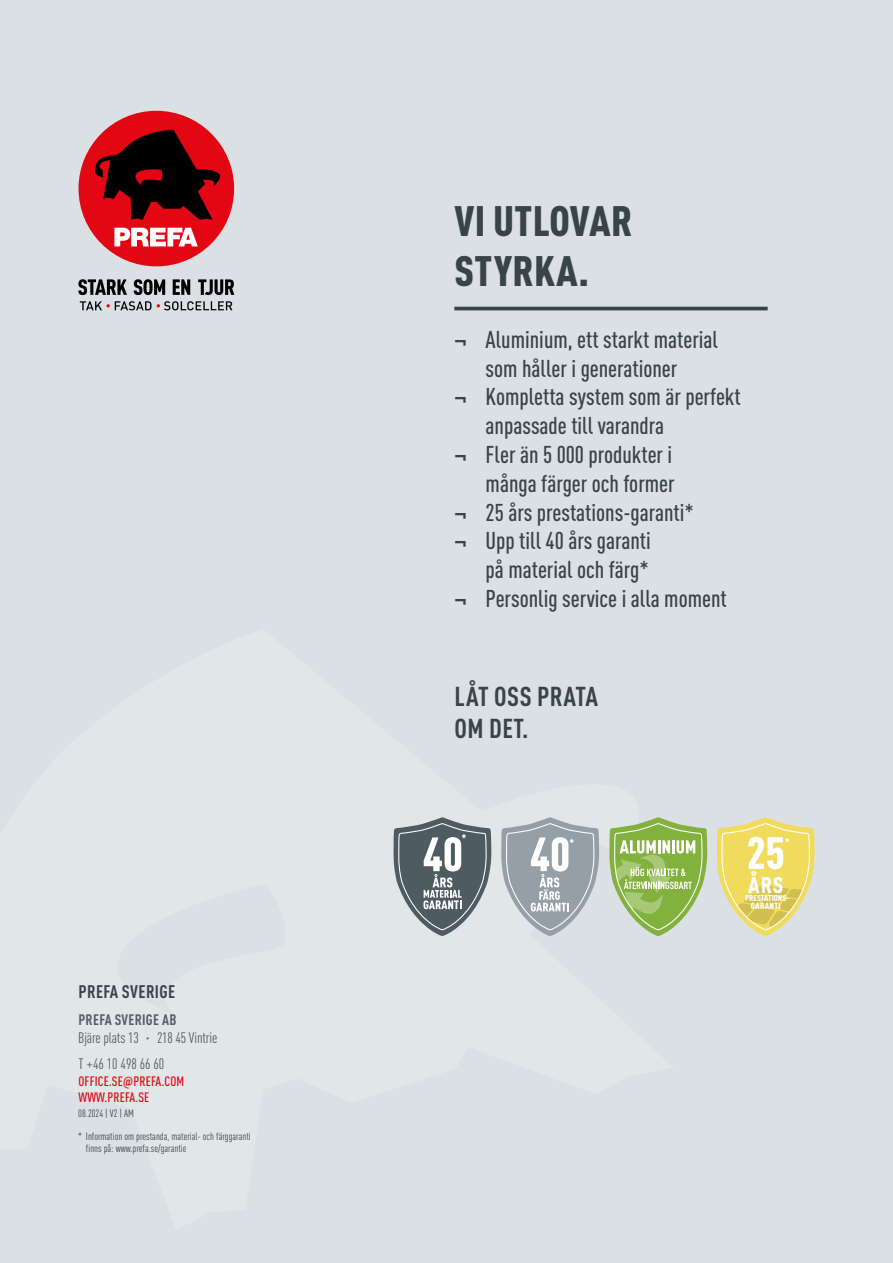
<style>
.page{position:relative;width:893px;height:1263px;background:#dae0e3}
.page>*{position:absolute;margin:0;border:0;box-sizing:border-box;transform-origin:0 0}
.t1{font:900 condensed 42px/50.4px "DIN Pro";letter-spacing:.01em;color:#394448}
.t2{font:700 condensed 27px/32.4px "DIN Pro";letter-spacing:.02em;color:#394448}
.t3{font:500 condensed 24px "DIN Pro";color:#394448}
.t4{font:900 condensed 22.5px "DIN Pro";color:#fff}
.t5{font:700 condensed 18px "DIN Pro";letter-spacing:.02em;color:#394448}
.t6{font:condensed 15px/26.5px "DIN Pro";letter-spacing:-.01em;color:#535d62}
.t7{font:700 condensed 15px "DIN Pro";letter-spacing:.02em;color:#535d62}
.t8{font:500 condensed 13.5px/16.2px "DIN Pro";letter-spacing:.01em;color:#e30613}
.t9{font:condensed 10.5px/12.6px "DIN Pro";color:#394448}
.t10{font:900 condensed 8.85px "DIN Pro";letter-spacing:.025em;color:#fff}
.t11{font:900 condensed 8.55px "DIN Pro";color:#fff}
.s1{font-stretch:normal}
.s2{font-size:8.85px}
</style>
<div class="page">
<hr style="left:454px;top:307px;width:314px;height:3px;background:#394448">
<svg style="left:609px;top:817px;width:98px;height:119px"></svg>
<svg style="left:717px;top:817px;width:98px;height:119px"></svg>
<div style="left:79px;top:111px;width:155px;height:155px;background:#e30613;border-radius:50%"></div>
<svg style="left:95px;top:129px;width:126px;height:91px"></svg>
<svg style="left:114px;top:228px;width:84px;height:18px"></svg>
<svg style="left:78px;top:279px;width:49px;height:16px"></svg>
<svg style="left:134px;top:279px;width:31px;height:16px"></svg>
<svg style="left:173px;top:279px;width:17px;height:16px"></svg>
<svg style="left:198px;top:279px;width:36px;height:16px"></svg>
<svg style="left:80px;top:301px;width:71px;height:9px"></svg>
<svg style="left:157px;top:301px;width:75px;height:9px"></svg>
<svg style="left:394px;top:817px;width:97px;height:119px"></svg>
<svg style="left:501px;top:817px;width:98px;height:119px"></svg>
<p class="t5" style="left:79px;top:978px;width:98px">PREFA SVERIGE</p>
<p class="t7" style="left:78px;top:1008px;width:99px">PREFA SVERIGE AB</p>
<p class="t6" style="left:78px;top:1023px;width:140px">Bjäre plats 13 · 218 45 Vintrie t +46 10 498 66 60</p>
<p class="t8" style="left:78px;top:1071px;width:107px">OFFICE.SE@PREFA.COM<br>WWW.PREFA.SE</p>
<p class="t9" style="left:86px;top:1129px;width:166px;text-indent:-8px">* Information om prestanda, material- och färggaranti finns på: www.prefa.se/garantie</p>
<p class="t9" style="left:78px;top:1106px;width:56px">08.2024 | V2 | AM</p>
<h1 class="t1" style="left:454px;top:192px;width:179px">VI UTLOVAR<br>STYRKA.</h1>
<p class="t3" style="left:454px;top:321px;width:265px"><span class="s1">¬</span> Aluminium, ett starkt material</p>
<p class="t3" style="left:486px;top:350px;width:193px">som håller i generationer</p>
<p class="t3" style="left:454px;top:379px;width:288px"><span class="s1">¬</span> Kompletta system som är perfekt</p>
<p class="t3" style="left:486px;top:408px;width:180px">anpassade till varandra</p>
<p class="t3" style="left:454px;top:437px;width:219px"><span class="s1">¬</span> Fler än 5 000 produkter i</p>
<p class="t3" style="left:486px;top:465px;width:191px">många färger och former</p>
<p class="t3" style="left:454px;top:494px;width:241px"><span class="s1">¬</span> 25 års prestations-garanti*</p>
<p class="t3" style="left:454px;top:523px;width:198px"><span class="s1">¬</span> Upp till 40 års garanti</p>
<p class="t3" style="left:486px;top:552px;width:165px">på material och färg*</p>
<p class="t3" style="left:454px;top:581px;width:274px"><span class="s1">¬</span> Personlig service i alla moment</p>
<p class="t2" style="left:455px;top:678px;width:145px">LÅT OSS PRATA<br>OM DET.</p>
<p class="t4" style="left:748px;top:867px;width:36px">ÅRS</p>
<p class="t11" style="left:745px;top:891px;width:46px">PRESTATIONS<span class="s2">-</span></p>
<p class="t10" style="left:751px;top:899px;width:31px">GARANTI</p>
</div>
